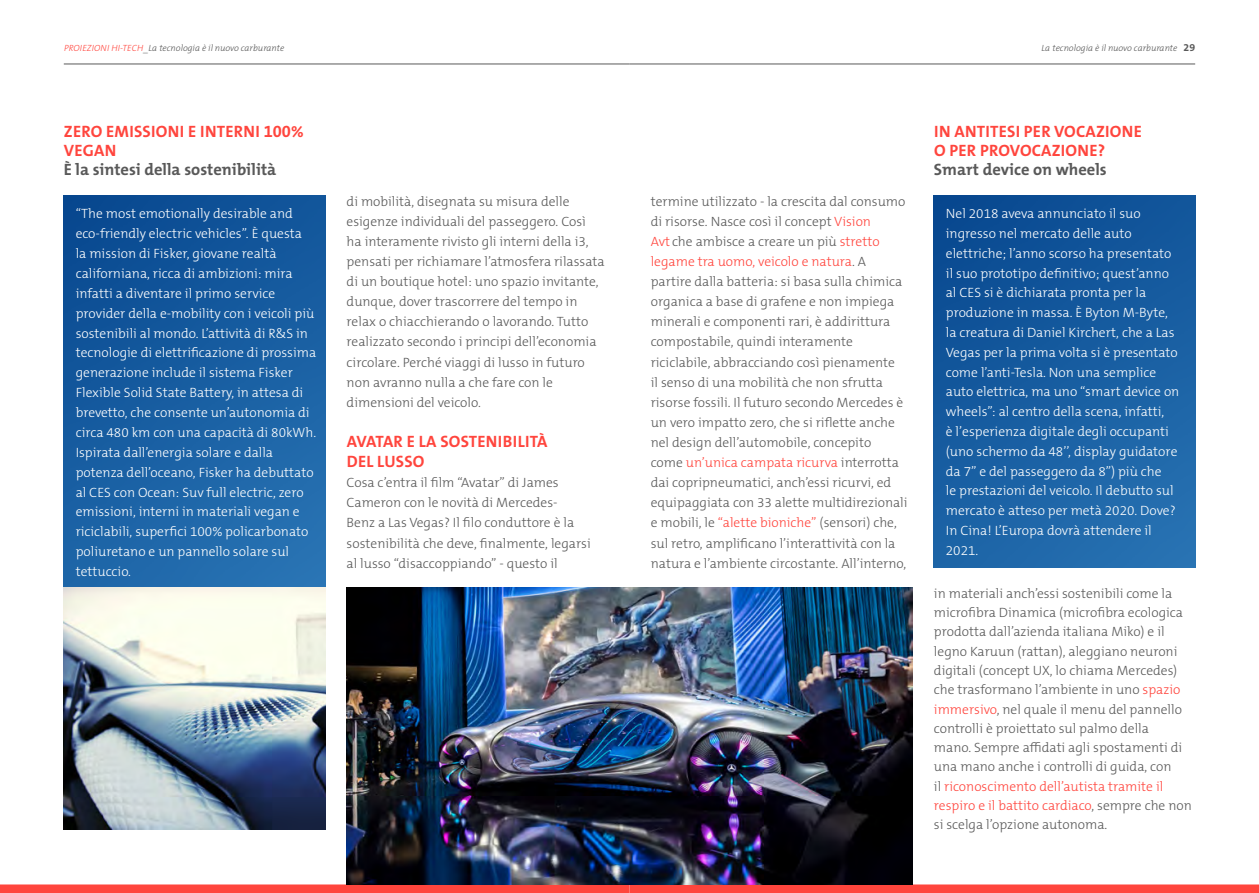
<style>
.page{position:relative;width:1259px;height:893px;background:#fff}
.page>*{position:absolute;margin:0;border:0;box-sizing:border-box;transform-origin:0 0}
.t1{font:700 16.5px/19.2px "The Mix B W7";letter-spacing:.015em;color:#ff453d}
.t2{font:700 16.5px "The Mix B W7";color:#595959}
.t3{font:300 13.5px/20.1px "The Mix B W3";color:#595959}
.t4{font:300 13.5px/19.8px "The Mix B W3";color:#fff}
.t5{font:italic 300 9px "The Mix B W3";color:#595959}
.s1{color:#ff453d}
.s2{font-family:"The Mix B W7";font-weight:700;font-style:normal;font-size:10.5px}
</style>
<div class="page">
<div style="left:629px;top:884px;width:630px;height:9px;background:#ff453d"></div>
<div style="left:0;top:884px;width:629px;height:9px;background:#ff453d"></div>
<hr style="left:629px;top:64px;width:566px;height:1px;background:#595959">
<img style="left:347px;top:588px;width:565px;height:296px">
<hr style="left:64px;top:64px;width:565px;height:1px;background:#595959">
<img style="left:64px;top:196px;width:261px;height:392px">
<img style="left:934px;top:196px;width:261px;height:372px">
<img style="left:64px;top:588px;width:261px;height:241px">
<p class="t5" style="left:64px;top:43px;width:222px"><span class="s1">PROIEZIONI HI-TECH</span>_La tecnologia è il nuovo carburante</p>
<p class="t1" style="left:64px;top:122px;width:241px">ZERO EMISSIONI E INTERNI 100%<br>VEGAN</p>
<p class="t2" style="left:64px;top:159px;width:214px">È la sintesi della sostenibilità</p>
<p class="t5" style="left:1041px;top:43px;width:155px">La tecnologia è il nuovo carburante <span class="s2">29</span></p>
<p class="t1" style="left:934px;top:122px;width:209px">IN ANTITESI PER VOCAZIONE<br>O PER PROVOCAZIONE?</p>
<p class="t2" style="left:934px;top:159px;width:174px">Smart device on wheels</p>
<p class="t3" style="left:347px;top:191px;width:260px">di mobilità, disegnata su misura delle esigenze individuali del passeggero. Così<br>ha interamente rivisto gli interni della i3, pensati per richiamare l’atmosfera rilassata di un boutique hotel: uno spazio invitante, dunque, dover trascorrere del tempo in relax o chiacchierando o lavorando. Tutto realizzato secondo i principi dell’economia circolare. Perché viaggi di lusso in futuro non avranno nulla a che fare con le dimensioni del veicolo.</p>
<p class="t1" style="left:347px;top:431px;width:202px;line-height:20.1px">AVATAR E LA SOSTENIBILITÀ<br>DEL LUSSO</p>
<p class="t3" style="left:347px;top:473px;width:246px">Cosa c’entra il film “Avatar” di James Cameron con le novità di Mercedes-<br>Benz a Las Vegas? Il filo conduttore è la sostenibilità che deve, finalmente, legarsi al lusso “disaccoppiando” - questo il</p>
<p class="t3" style="left:651px;top:191px;width:258px">termine utilizzato - la crescita dal consumo di risorse. Nasce così il concept <span class="s1">Vision<br>Avt</span> che ambisce a creare un più <span class="s1">stretto legame tra uomo, veicolo e natura</span>. A partire dalla batteria: si basa sulla chimica organica a base di grafene e non impiega minerali e componenti rari, è addirittura compostabile, quindi interamente riciclabile, abbracciando così pienamente<br>il senso di una mobilità che non sfrutta risorse fossili. Il futuro secondo Mercedes è un vero impatto zero, che si riflette anche nel design dell’automobile, concepito<br>come <span class="s1">un’unica campata ricurva</span> interrotta dai copripneumatici, anch’essi ricurvi, ed equipaggiata con 33 alette multidirezionali e mobili, le <span class="s1">“alette bioniche”</span> (sensori) che, sul retro, amplificano l’interattività con la natura e l’ambiente circostante. All’interno,</p>
<p class="t4" style="left:76px;top:204px;width:242px">“The most emotionally desirable and eco-friendly electric vehicles”. È questa<br>la mission di Fisker, giovane realtà californiana, ricca di ambizioni: mira infatti a diventare il primo service provider della e-mobility con i veicoli più sostenibili al mondo. L’attività di R&amp;S in tecnologie di elettrificazione di prossima generazione include il sistema Fisker Flexible Solid State Battery, in attesa di brevetto, che consente un’autonomia di circa 480 km con una capacità di 80kWh.<br>Ispirata dall’energia solare e dalla potenza dell’oceano, Fisker ha debuttato al CES con Ocean: Suv full electric, zero emissioni, interni in materiali vegan e riciclabili, superfici 100% policarbonato poliuretano e un pannello solare sul tettuccio.</p>
<p class="t4" style="left:946px;top:204px;width:235px">Nel 2018 aveva annunciato il suo ingresso nel mercato delle auto elettriche; l’anno scorso ha presentato il suo prototipo definitivo; quest’anno al CES si è dichiarata pronta per la produzione in massa. È Byton M-Byte, la creatura di Daniel Kirchert, che a Las Vegas per la prima volta si è presentato come l’anti-Tesla. Non una semplice auto elettrica, ma uno “smart device on wheels”: al centro della scena, infatti,<br>è l’esperienza digitale degli occupanti (uno schermo da 48’’, display guidatore da 7’’ e del passeggero da 8’’) più che<br>le prestazioni del veicolo. Il debutto sul mercato è atteso per metà 2020. Dove?<br>In Cina! L’Europa dovrà attendere il 2021.</p>
<p class="t3" style="left:934px;top:584px;width:259px;line-height:19.4px">in materiali anch’essi sostenibili come la microfibra Dinamica (microfibra ecologica prodotta dall’azienda italiana Miko) e il legno Karuun (rattan), aleggiano neuroni digitali (concept UX, lo chiama Mercedes) che trasformano l’ambiente in uno <span class="s1">spazio immersivo</span>, nel quale il menu del pannello controlli è proiettato sul palmo della<br>mano. Sempre affidati agli spostamenti di una mano anche i controlli di guida, con<br>il <span class="s1">riconoscimento dell’autista tramite il respiro e il battito cardiaco</span>, sempre che non si scelga l’opzione autonoma.</p>
</div>
